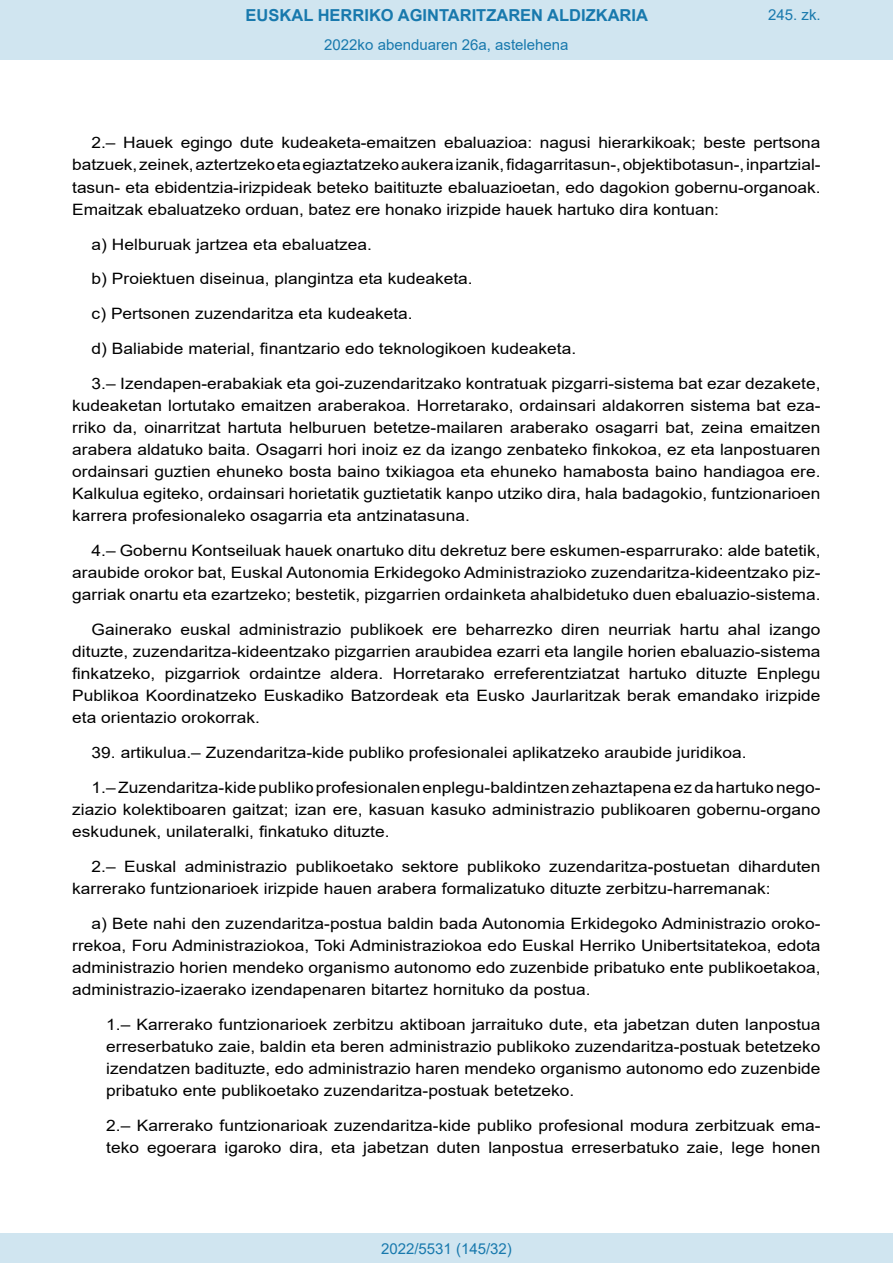
<style>
.page{position:relative;width:893px;height:1263px;background:#fff}
.page>*{position:absolute;margin:0;border:0;box-sizing:border-box;transform-origin:0 0}
.t1{font:700 16.5px "Arial";color:#1879ad}
.BOPVDetalle{font:15.6px/22px "Arial";color:#000;text-align:justify;scale:1.11 1}
.BOPVDetalle1{font:15.6px/22px "Arial";color:#000;text-align:justify;scale:1.11 1}
.Paginacion_Centro{font:15px "Arial";color:#1879ad}
</style>
<div class="page">
<div style="left:0;top:0;width:893px;height:60px;background:#d0e5f0"></div>
<div style="left:0;top:1233px;width:893px;height:30px;background:#d0e5f0"></div>
<p class="t1" style="left:246px;top:3px;width:404px">EUSKAL HERRIKO AGINTARITZAREN ALDIZKARIA</p>
<p class="Paginacion_Centro" style="left:324px;top:35px;width:246px">2022ko abenduaren 26a, astelehena</p>
<p class="Paginacion_Centro" style="left:768px;top:5px;width:54px">245. zk.</p>
<p class="BOPVDetalle" style="left:72px;top:131px;width:676px;text-indent:19px">2.– Hauek egingo dute kudeaketa-emaitzen ebaluazioa: nagusi hierarkikoak; beste pertsona batzuek, zeinek, aztertzeko eta egiaztatzeko aukera izanik, fidagarritasun-, objektibotasun-, inpartzial&shy;tasun- eta ebidentzia-irizpideak beteko baitituzte ebaluazioetan, edo dagokion gobernu-organoak.<br>Emaitzak ebaluatzeko orduan, batez ere honako irizpide hauek hartuko dira kontuan:</p>
<p class="BOPVDetalle" style="left:92px;top:233px;width:254px">a) Helburuak jartzea eta ebaluatzea.</p>
<p class="BOPVDetalle" style="left:92px;top:268px;width:345px">b) Proiektuen diseinua, plangintza eta kudeaketa.</p>
<p class="BOPVDetalle" style="left:92px;top:303px;width:291px">c) Pertsonen zuzendaritza eta kudeaketa.</p>
<p class="BOPVDetalle" style="left:92px;top:337px;width:438px">d) Baliabide material, finantzario edo teknologikoen kudeaketa.</p>
<p class="BOPVDetalle" style="left:72px;top:372px;width:676px;text-indent:19px">3.– Izendapen-erabakiak eta goi-zuzendaritzako kontratuak pizgarri-sistema bat ezar dezakete, kudeaketan lortutako emaitzen araberakoa. Horretarako, ordainsari aldakorren sistema bat eza&shy;rriko da, oinarritzat hartuta helburuen betetze-mailaren araberako osagarri bat, zeina emaitzen arabera aldatuko baita. Osagarri hori inoiz ez da izango zenbateko finkokoa, ez eta lanpostuaren ordainsari guztien ehuneko bosta baino txikiagoa eta ehuneko hamabosta baino handiagoa ere.<br>Kalkulua egiteko, ordainsari horietatik guztietatik kanpo utziko dira, hala badagokio, funtzionarioen karrera profesionaleko osagarria eta antzinatasuna.</p>
<p class="BOPVDetalle" style="left:72px;top:539px;width:676px;text-indent:19px">4.– Gobernu Kontseiluak hauek onartuko ditu dekretuz bere eskumen-esparrurako: alde batetik, araubide orokor bat, Euskal Autonomia Erkidegoko Administrazioko zuzendaritza-kideentzako piz&shy;garriak onartu eta ezartzeko; bestetik, pizgarrien ordainketa ahalbidetuko duen ebaluazio-sistema.</p>
<p class="BOPVDetalle" style="left:72px;top:618px;width:676px;text-indent:19px">Gainerako euskal administrazio publikoek ere beharrezko diren neurriak hartu ahal izango dituzte, zuzendaritza-kideentzako pizgarrien araubidea ezarri eta langile horien ebaluazio-sistema finkatzeko, pizgarriok ordaintze aldera. Horretarako erreferentziatzat hartuko dituzte Enplegu Publikoa Koordinatzeko Euskadiko Batzordeak eta Eusko Jaurlaritzak berak emandako irizpide eta orientazio orokorrak.</p>
<p class="BOPVDetalle" style="left:92px;top:741px;width:591px">39. artikulua.– Zuzendaritza-kide publiko profesionalei aplikatzeko araubide juridikoa.</p>
<p class="BOPVDetalle" style="left:72px;top:776px;width:676px;text-indent:19px">1.– Zuzendaritza-kide publiko profesionalen enplegu-baldintzen zehaztapena ez da hartuko nego&shy;ziazio kolektiboaren gaitzat; izan ere, kasuan kasuko administrazio publikoaren gobernu-organo eskudunek, unilateralki, finkatuko dituzte.</p>
<p class="BOPVDetalle" style="left:72px;top:855px;width:676px;text-indent:19px">2.– Euskal administrazio publikoetako sektore publikoko zuzendaritza-postuetan diharduten karrerako funtzionarioek irizpide hauen arabera formalizatuko dituzte zerbitzu-harremanak:</p>
<p class="BOPVDetalle" style="left:72px;top:912px;width:676px;text-indent:19px">a) Bete nahi den zuzendaritza-postua baldin bada Autonomia Erkidegoko Administrazio oroko&shy;rrekoa, Foru Administraziokoa, Toki Administraziokoa edo Euskal Herriko Unibertsitatekoa, edota administrazio horien mendeko organismo autonomo edo zuzenbide pribatuko ente publikoetakoa, administrazio-izaerako izendapenaren bitartez hornituko da postua.</p>
<p class="BOPVDetalle1" style="left:106px;top:1013px;width:645px">1.– Karrerako funtzionarioek zerbitzu aktiboan jarraituko dute, eta jabetzan duten lanpostua erreserbatuko zaie, baldin eta beren administrazio publikoko zuzendaritza-postuak betetzeko izendatzen badituzte, edo administrazio haren mendeko organismo autonomo edo zuzenbide pribatuko ente publikoetako zuzendaritza-postuak betetzeko.</p>
<p class="BOPVDetalle1" style="left:106px;top:1114px;width:645px">2.– Karrerako funtzionarioak zuzendaritza-kide publiko profesional modura zerbitzuak ema&shy;teko egoerara igaroko dira, eta jabetzan duten lanpostua erreserbatuko zaie, lege honen</p>
<p class="Paginacion_Centro" style="left:381px;top:1238px;width:132px">2022/5531 (145/32)</p>
</div>
